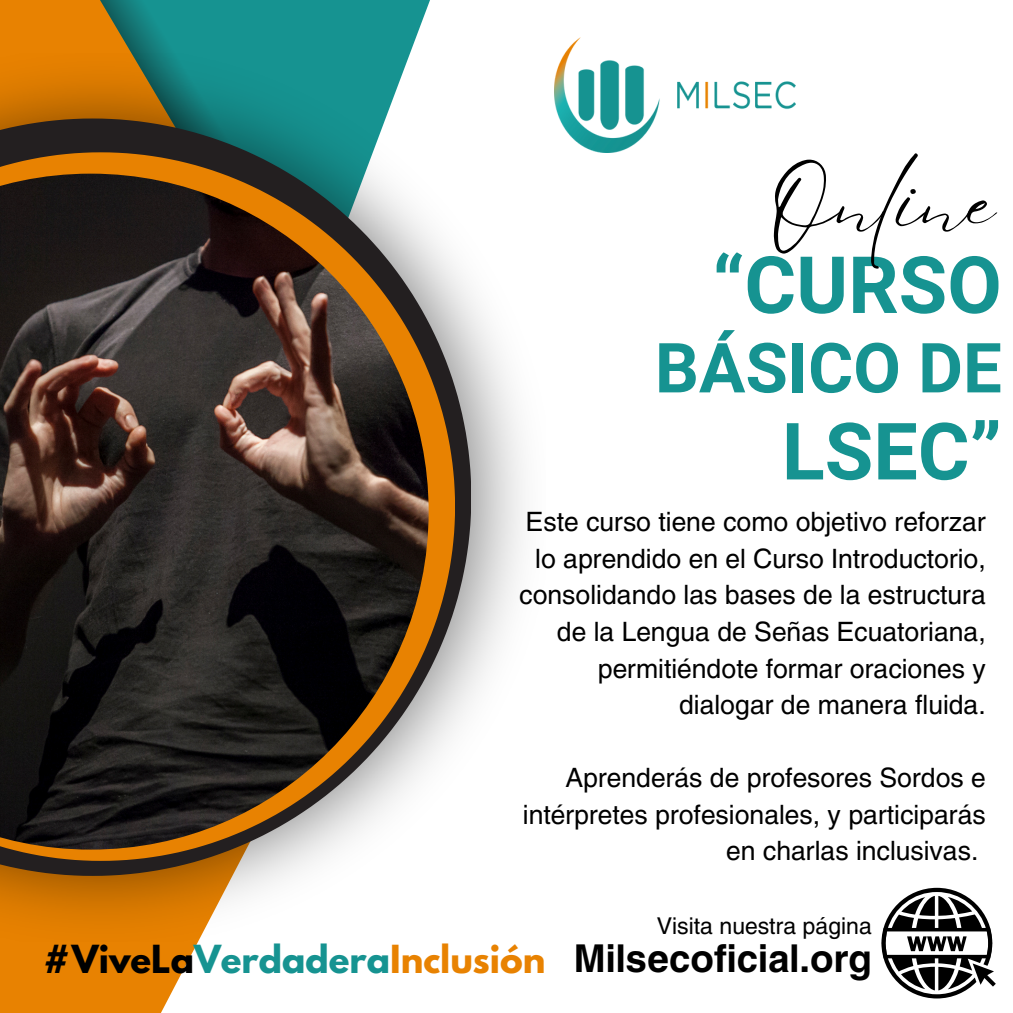
<style>
.page{position:relative;width:1013px;height:1013px;background:#fff}
.page>*{position:absolute;margin:0;border:0;box-sizing:border-box;transform-origin:0 0}
.t1{font:81.75px "Eyesome Script";color:#000}
.t2{font:700 79px "Roboto";color:#169391}
.t3{font:700 69px "Roboto";color:#169391}
.t4{font:700 38px "Helios";color:#000}
.t5{font:700 34.25px "League Spartan";color:#169391}
.t6{font:26.38px/36.5px "Helios";color:#000;text-align:right}
.t7{font:22.88px "Helios";color:#000}
.s1{color:#000}
.s2{color:#e88201}
</style>
<div class="page">
<svg style="left:0;top:0;width:413px;height:1012px"></svg>
<svg style="left:0;top:0;width:327px;height:53px;background:#60895a"></svg>
<img style="left:0;top:53px;width:523px;height:888px">
<svg style="left:0;top:118px;width:471px;height:757px"></svg>
<svg style="left:0;top:152px;width:454px;height:708px"></svg>
<img style="left:0;top:174px;width:428px;height:675px">
<img style="left:554px;top:37px;width:241px;height:115px">
<svg style="left:881px;top:887px;width:114px;height:111px"></svg>
<h1 class="t1" style="left:770px;top:149px;width:227px">Online</h1>
<p class="t2" style="left:712px;top:240px;width:291px">“CURSO</p>
<h2 class="t3" style="left:655px;top:328px;width:348px">BÁSICO DE</h2>
<h3 class="t2" style="left:782px;top:406px;width:221px">LSEC”</h3>
<p class="t6" style="left:519px;top:503px;width:468px">Este curso tiene como objetivo reforzar lo aprendido en el Curso Introductorio, consolidando las bases de la estructura de la Lengua de Señas Ecuatoriana, permitiéndote formar oraciones y dialogar de manera fluida.</p>
<p class="t6" style="left:523px;top:758px;width:464px">Aprenderás de profesores Sordos e intérpretes profesionales, y participarás en charlas inclusivas.</p>
<h1 class="t5" style="left:43px;top:941px;width:503px"><span class="s1">#ViveLa</span>Verdadera<span class="s2">Inclusión</span></h1>
<h5 class="t7" style="left:657px;top:911px;width:216px">Visita nuestra página</h5>
<h5 class="t4" style="left:573px;top:934px;width:300px">Milsecoficial.org</h5>
</div>
